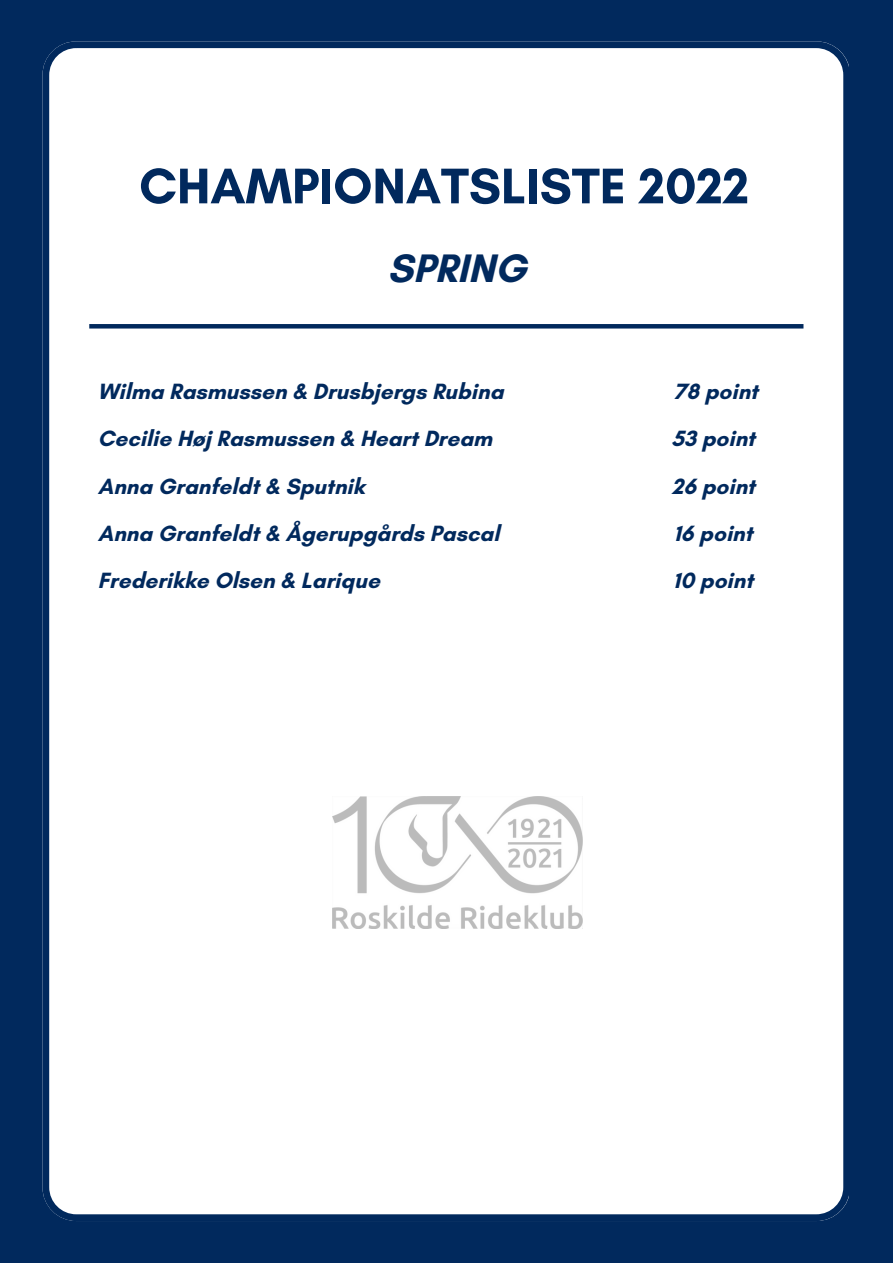
<style>
.page{position:relative;width:893px;height:1264px;background:#fff}
.page>*{position:absolute;margin:0;border:0;box-sizing:border-box;transform-origin:0 0}
.t1{font:700 51px "Glacial Indifference";color:#01295d}
.t2{font:700 40.5px "Glacial Indifference";color:#01295d}
.t3{font:700 22.5px/47.2px "Glacial Indifference";color:#01295d}
</style>
<div class="page">
<div style="left:0;top:0;width:892px;height:1262px;background:#01295d"></div>
<div style="left:42px;top:41px;width:807px;height:1179px;background:#fff"></div>
<hr style="left:89px;top:324px;width:714px;height:4px;background:#01295d">
<img style="left:332px;top:796px;width:250px;height:132px">
<h1 class="t1" style="left:139px;top:155px;width:611px">CHAMPIONATSLISTE 2022</h1>
<h2 class="t2" style="left:387px;top:244px;width:140px">SPRING</h2>
<p class="t3" style="left:98px;top:367px;width:407px">Wilma Rasmussen &amp; Drusbjergs Rubina<br>Cecilie Høj Rasmussen &amp; Heart Dream<br>Anna Granfeldt &amp; Sputnik<br>Anna Granfeldt &amp; Ågerupgårds Pascal<br>Frederikke Olsen &amp; Larique</p>
<p class="t3" style="left:671px;top:367px;width:88px">78 point<br>53 point<br>26 point<br>16 point<br>10 point</p>
</div>
